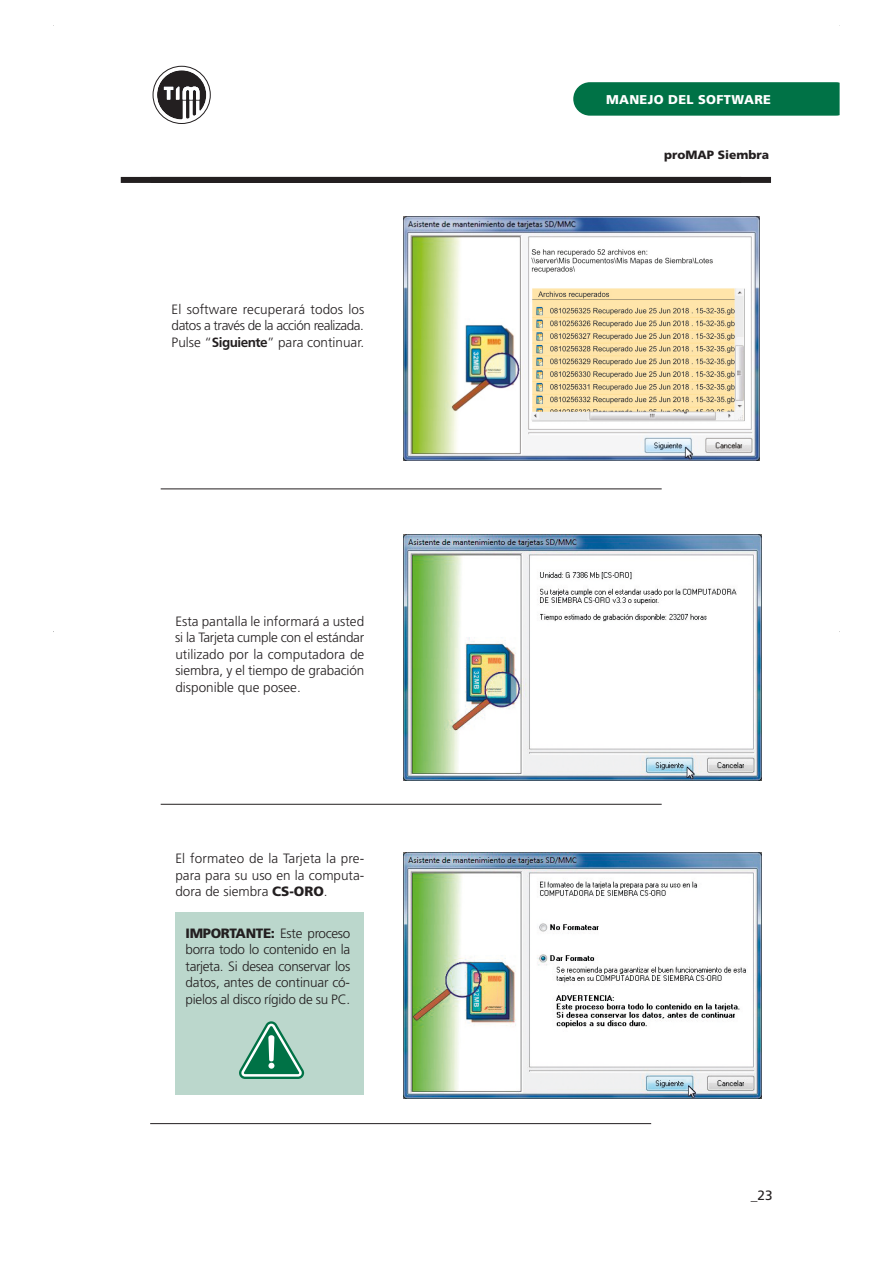
<style>
.page{position:relative;width:893px;height:1263px;background:#fff}
.page>*{position:absolute;margin:0;border:0;box-sizing:border-box;transform-origin:0 0}
.t1{font:300 13.5px/16.5px "Frutiger";letter-spacing:-.01em;color:#231f20;text-align:justify}
.t2{font:13.5px "Frutiger";color:#231f20}
.t3{font:900 12.75px "Frutiger";letter-spacing:.025em;color:#fff}
.t4{font:900 12px "Frutiger";color:#231f20}
.s1{font-weight:700}
.s2{font-weight:900}
</style>
<div class="page">
<div style="left:175px;top:912px;width:189px;height:183px;background:#bbd7cc"></div>
<svg style="left:153px;top:66px;width:57px;height:57px"></svg>
<div style="left:153px;top:66px;width:58px;height:58px;border:1px solid #231f20;border-radius:50%"></div>
<div style="left:151px;top:177px;width:620px;height:6px;background:#231f20"></div>
<svg style="left:573px;top:82px;width:267px;height:34px;background:#08764b"></svg>
<div style="left:121px;top:177px;width:620px;height:6px;background:#231f20"></div>
<img style="left:403px;top:535px;width:358px;height:245px">
<img style="left:403px;top:216px;width:356px;height:244px">
<img style="left:403px;top:853px;width:358px;height:245px">
<hr style="left:161px;top:489px;width:501px;height:1px;background:#231f20">
<hr style="left:161px;top:804px;width:501px;height:1px;background:#231f20">
<hr style="left:150px;top:1123px;width:501px;height:1px;background:#231f20">
<svg style="left:239px;top:1021px;width:65px;height:58px"></svg>
<p class="t1" style="left:172px;top:301px;width:194px">El software recuperará todos los datos a través de la acción realizada.<br>Pulse “<span class="s1">Siguiente</span>” para continuar.</p>
<p class="t1" style="left:175px;top:613px;width:191px">Esta pantalla le informará a usted si la Tarjeta cumple con el estándar utilizado por la computadora de siembra, y el tiempo de grabación disponible que posee.</p>
<p class="t1" style="left:175px;top:850px;width:190px">El formateo de la Tarjeta la pre&shy;para para su uso en la computa&shy;dora de siembra <span class="s2">CS-ORO</span>.</p>
<p class="t1" style="left:186px;top:925px;width:166px"><span class="s2">IMPORTANTE:</span> Este proceso borra todo lo contenido en la tarjeta. Si desea conservar los datos, antes de continuar có&shy;pielos al disco rígido de su PC.</p>
<p class="t3" style="left:606px;top:92px;width:166px">MANEJO DEL SOFTWARE</p>
<p class="t4" style="left:664px;top:148px;width:106px">proMAP Siembra</p>
<p class="t2" style="left:751px;top:1187px;width:23px">_23</p>
</div>
